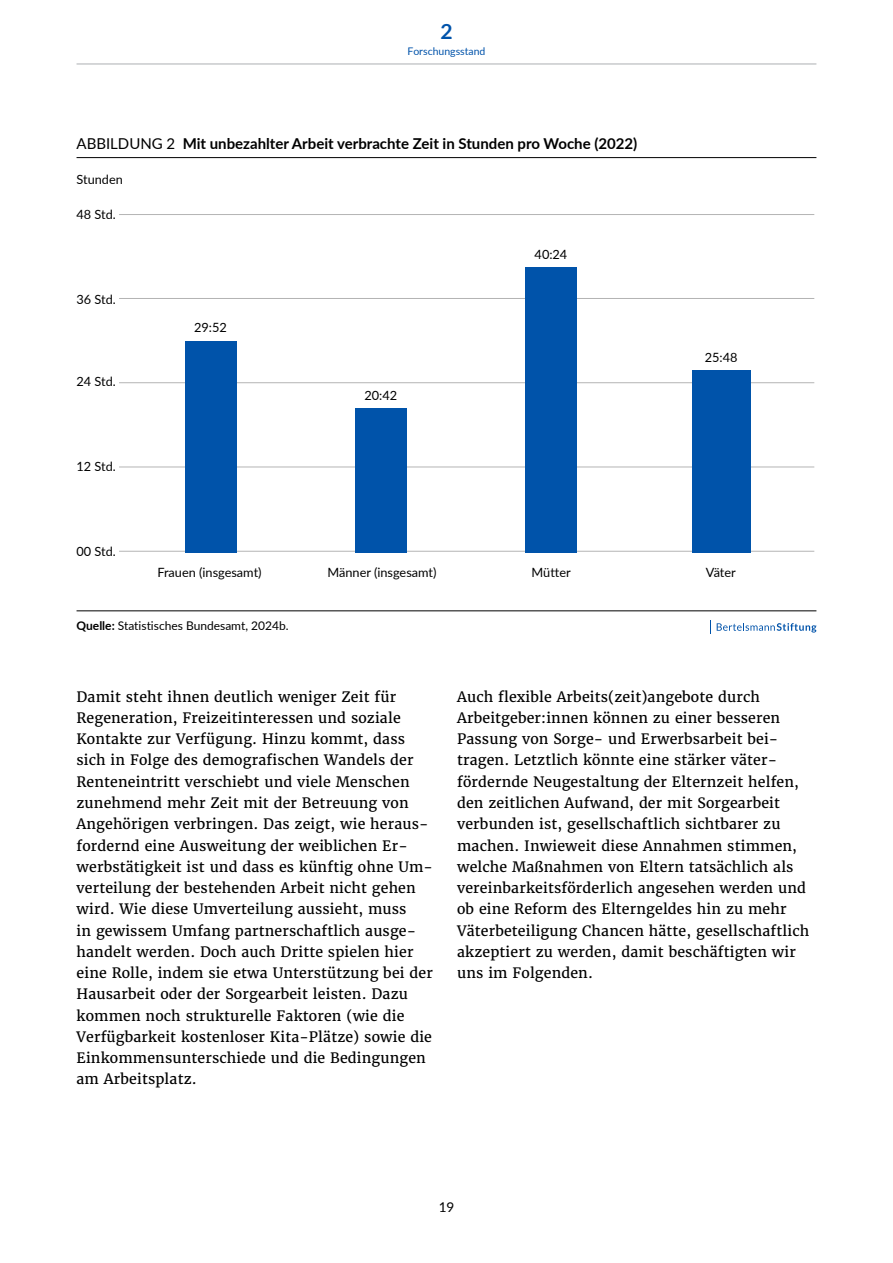
<style>
.page{position:relative;width:893px;height:1263px;background:#fff}
.page>*{position:absolute;margin:0;border:0;box-sizing:border-box;transform-origin:0 0}
.t1{font:700 21px "Lato";color:#0053aa}
.t2{font:700 15px "Lato";color:#000}
.t3{font:14.25px/21.3px "Merriweather";letter-spacing:.01em;color:#000}
.t4{font:13.5px "Lato";color:#000}
.t5{font:12.75px "Lato";color:#000}
.t6{font:12px "Lato";color:#000}
.t7{font:10.5px "Lato";color:#0053aa}
.s1{font-weight:400}
.s2{font-weight:700}
</style>
<div class="page">
<hr style="left:77px;top:64px;width:739px;height:1px;background:#acafb2">
<hr style="left:119px;top:298px;width:695px;height:1px;background:#b4b4b4">
<hr style="left:119px;top:467px;width:695px;height:1px;background:#b4b4b4">
<hr style="left:119px;top:382px;width:695px;height:1px;background:#b4b4b4">
<hr style="left:77px;top:157px;width:739px;height:1px;background:#000">
<svg style="left:710px;top:620px;width:1px;height:13px"></svg>
<svg style="left:717px;top:623px;width:99px;height:10px"></svg>
<hr style="left:77px;top:611px;width:739px;height:1px;background:#000">
<hr style="left:119px;top:551px;width:695px;height:1px;background:#b4b4b4">
<div style="left:185px;top:341px;width:51px;height:212px;background:#0053aa"></div>
<div style="left:355px;top:408px;width:51px;height:145px;background:#0053aa"></div>
<div style="left:525px;top:267px;width:51px;height:286px;background:#0053aa"></div>
<div style="left:692px;top:370px;width:58px;height:183px;background:#0053aa"></div>
<hr style="left:119px;top:214px;width:695px;height:1px;background:#b4b4b4">
<h1 class="t1" style="left:440px;top:16px;width:14px">2</h1>
<p class="t7" style="left:407px;top:44px;width:80px">Forschungsstand</p>
<p class="t2" style="left:77px;top:132px;width:562px"><span class="s1">ABBILDUNG 2</span> Mit unbezahlter Arbeit verbrachte Zeit in Stunden pro Woche (2022)</p>
<p class="t5" style="left:77px;top:170px;width:48px">Stunden</p>
<p class="t5" style="left:77px;top:205px;width:41px">48 Std.</p>
<p class="t5" style="left:77px;top:290px;width:41px">36 Std.</p>
<p class="t5" style="left:77px;top:372px;width:41px">24 Std.</p>
<p class="t5" style="left:77px;top:457px;width:41px">12 Std.</p>
<p class="t5" style="left:77px;top:542px;width:41px">00 Std.</p>
<p class="t5" style="left:194px;top:318px;width:34px">29:52</p>
<p class="t5" style="left:364px;top:386px;width:34px">20:42</p>
<p class="t5" style="left:157px;top:563px;width:106px">Frauen (insgesamt)</p>
<p class="t5" style="left:327px;top:563px;width:111px">Männer (insgesamt)</p>
<p class="t6" style="left:77px;top:617px;width:214px"><span class="s2">Quelle:</span> Statistisches Bundesamt, 2024b.</p>
<p class="t5" style="left:535px;top:245px;width:34px">40:24</p>
<p class="t5" style="left:705px;top:348px;width:34px">25:48</p>
<p class="t5" style="left:532px;top:563px;width:41px">Mütter</p>
<p class="t5" style="left:706px;top:563px;width:31px">Väter</p>
<p class="t3" style="left:77px;top:686px;width:358px">Damit steht ihnen deutlich weniger Zeit für Regeneration, Freizeitinteressen und soziale Kontakte zur Verfügung. Hinzu kommt, dass sich in Folge des demografischen Wandels der Renteneintritt verschiebt und viele Menschen zunehmend mehr Zeit mit der Betreuung von Angehörigen verbringen. Das zeigt, wie heraus&shy;fordernd eine Ausweitung der weiblichen Er&shy;werbstätigkeit ist und dass es künftig ohne Um&shy;verteilung der bestehenden Arbeit nicht gehen wird. Wie diese Umverteilung aussieht, muss<br>in gewissem Umfang partnerschaftlich ausge&shy;handelt werden. Doch auch Dritte spielen hier eine Rolle, indem sie etwa Unterstützung bei der Hausarbeit oder der Sorgearbeit leisten. Dazu kommen noch strukturelle Faktoren (wie die Verfügbarkeit kostenloser Kita-Plätze) sowie die Einkommensunterschiede und die Bedingungen am Arbeitsplatz.</p>
<p class="t3" style="left:457px;top:686px;width:354px">Auch flexible Arbeits(zeit)angebote durch Arbeitgeber:innen können zu einer besseren Passung von Sorge- und Erwerbsarbeit bei&shy;tragen. Letztlich könnte eine stärker väter&shy;fördernde Neugestaltung der Elternzeit helfen, den zeitlichen Aufwand, der mit Sorgearbeit verbunden ist, gesellschaftlich sichtbarer zu machen. Inwieweit diese Annahmen stimmen, welche Maßnahmen von Eltern tatsächlich als vereinbarkeitsförderlich angesehen werden und ob eine Reform des Elterngeldes hin zu mehr Väterbeteiligung Chancen hätte, gesellschaftlich akzeptiert zu werden, damit beschäftigten wir uns im Folgenden.</p>
<p class="t4" style="left:439px;top:1197px;width:17px">19</p>
</div>
